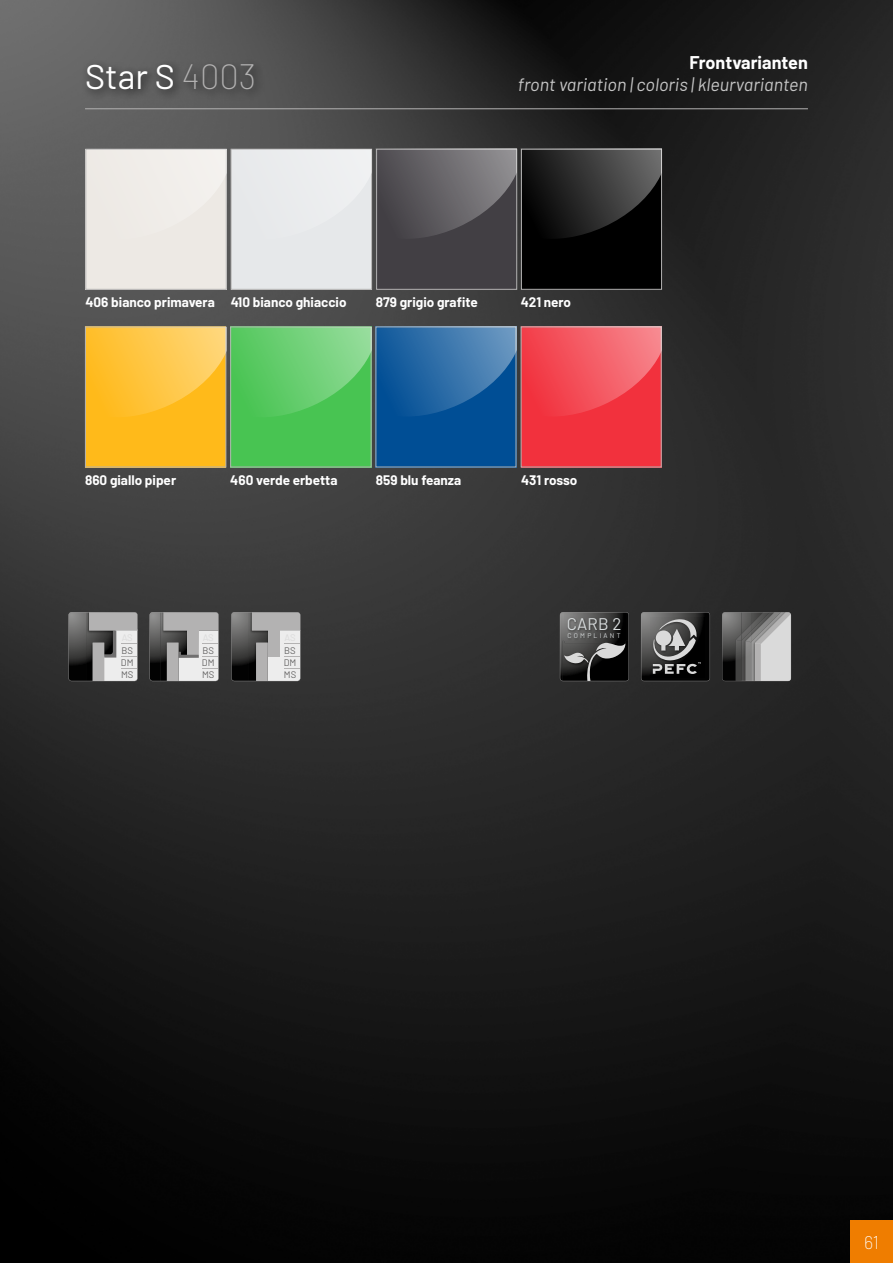
<style>
.page{position:relative;width:893px;height:1263px;background:#fff}
.page>*{position:absolute;margin:0;border:0;box-sizing:border-box;transform-origin:0 0}
.t1{font:34.5px "Barlow";color:#fff}
.t2{font:italic 18px "Barlow";color:#c6c6c6}
.t3{font:700 18px "Barlow";color:#fff}
.t4{font:200 18px "Barlow";color:#fff}
.t5{font:16.95px "Barlow";color:#d8dcdd}
.t6{font:700 13.5px "Barlow";color:#fff}
.t7{font:9.45px/12.1px "Barlow";color:#646363;text-align:justify}
.t8{font:6.75px "Barlow";letter-spacing:.33em;color:#d8dcdd}
.s1{font-weight:200;color:#b3b2b2}
</style>
<div class="page">
<img style="left:0;top:0;width:893px;height:1263px">
<hr style="left:85px;top:108px;width:723px;height:1px;background:#b3b2b2">
<div style="left:81px;top:59px;width:185px;height:42px;background:#000;opacity:.75"></div>
<div style="left:232px;top:427px;width:137px;height:38px;background:#48c452"></div>
<div style="left:230px;top:326px;width:141px;height:141px;border:1px solid #b3b2b2"></div>
<div style="left:87px;top:427px;width:137px;height:38px;background:#ffba1a"></div>
<div style="left:523px;top:427px;width:137px;height:38px;background:#f2313d"></div>
<div style="left:521px;top:326px;width:141px;height:141px;border:1px solid #b3b2b2"></div>
<div style="left:377px;top:427px;width:137px;height:38px;background:#004e95"></div>
<div style="left:87px;top:249px;width:138px;height:39px;background:#ede9e4"></div>
<div style="left:85px;top:149px;width:142px;height:141px;border:1px solid #b3b2b2"></div>
<div style="left:378px;top:249px;width:137px;height:39px;background:#423f44"></div>
<div style="left:376px;top:149px;width:141px;height:141px;border:1px solid #b3b2b2"></div>
<div style="left:233px;top:249px;width:137px;height:39px;background:#e6e8ea"></div>
<div style="left:231px;top:149px;width:141px;height:141px;border:1px solid #b3b2b2"></div>
<div style="left:523px;top:249px;width:137px;height:39px;background:#000"></div>
<div style="left:521px;top:149px;width:141px;height:141px;border:1px solid #b3b2b2"></div>
<svg style="left:85px;top:149px;width:577px;height:100px;background:#959494"></svg>
<svg style="left:85px;top:326px;width:577px;height:101px;background:#9c9068"></svg>
<svg style="left:722px;top:612px;width:69px;height:69px;background:#8d8d8d"></svg>
<svg style="left:641px;top:612px;width:69px;height:69px;background:#515151"></svg>
<svg style="left:560px;top:612px;width:69px;height:69px;background:#444"></svg>
<svg style="left:231px;top:612px;width:69px;height:69px;background:#969696"></svg>
<svg style="left:150px;top:612px;width:69px;height:69px;background:#9e9d9d"></svg>
<svg style="left:68px;top:612px;width:70px;height:69px;background:#8f8f8f"></svg>
<div style="left:850px;top:1220px;width:43px;height:43px;background:#ef7d00"></div>
<h1 class="t1" style="left:85px;top:52px;width:173px">Star S <span class="s1">4003</span></h1>
<h2 class="t3" style="left:689px;top:49px;width:120px">Frontvarianten</h2>
<h2 class="t2" style="left:518px;top:71px;width:292px">front variation | coloris | kleurvarianten</h2>
<p class="t6" style="left:85px;top:292px;width:263px">406 bianco primavera 410 bianco ghiaccio</p>
<p class="t6" style="left:376px;top:292px;width:103px">879 grigio grafite</p>
<p class="t6" style="left:521px;top:292px;width:52px">421 nero</p>
<p class="t6" style="left:85px;top:470px;width:93px">860 giallo piper</p>
<p class="t6" style="left:230px;top:470px;width:109px">460 verde erbetta</p>
<p class="t6" style="left:376px;top:470px;width:87px">859 blu feanza</p>
<p class="t6" style="left:521px;top:470px;width:58px">431 rosso</p>
<p class="t7" style="left:121px;top:643px;width:14px">BS DM MS</p>
<p class="t7" style="left:202px;top:643px;width:14px">BS DM MS</p>
<p class="t7" style="left:284px;top:643px;width:14px">BS DM MS</p>
<p class="t5" style="left:567px;top:611px;width:56px">CARB 2</p>
<p class="t8" style="left:567px;top:630px;width:55px">COMPLIANT</p>
<h2 class="t4" style="left:864px;top:1230px;width:16px">61</h2>
</div>
